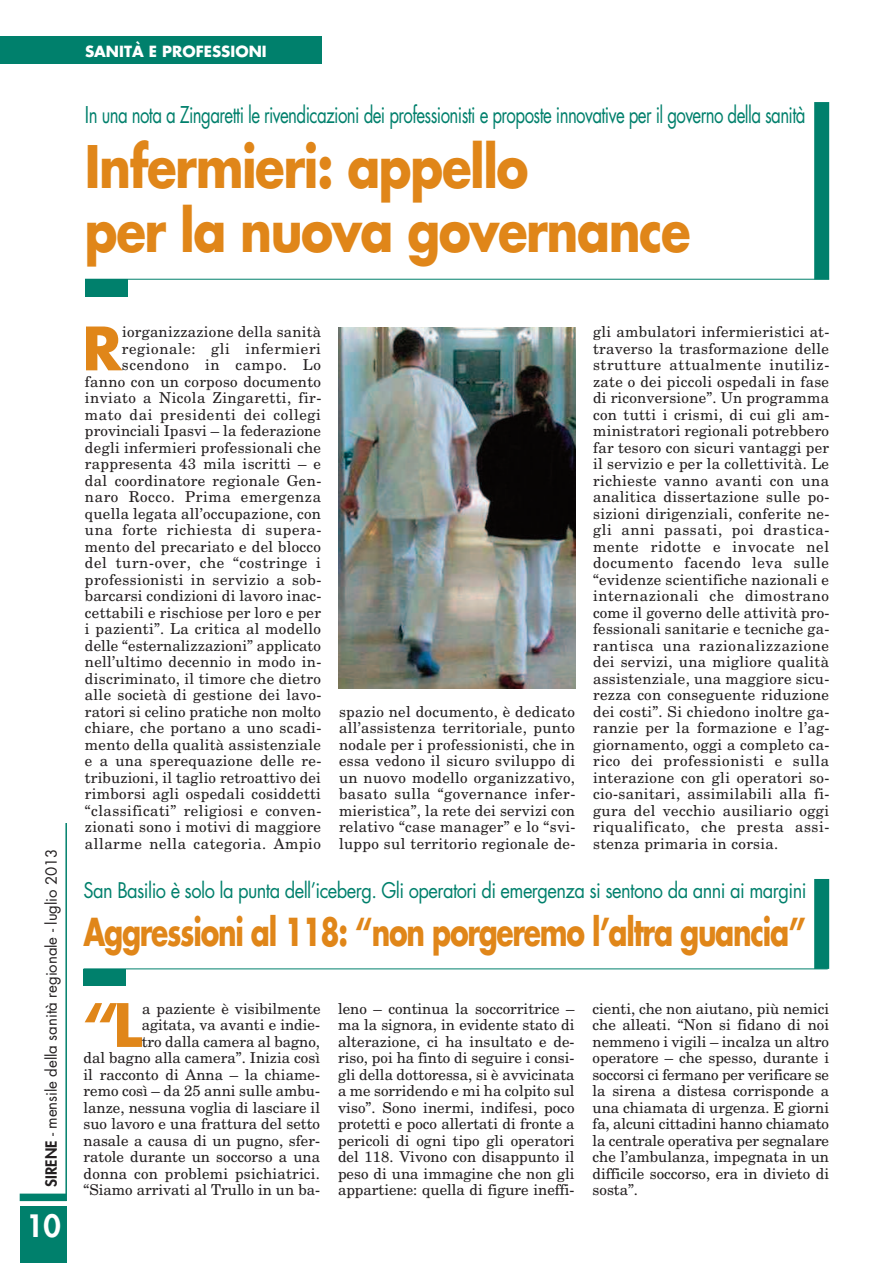
<style>
.page{position:relative;width:893px;height:1263px;background:#fff}
.page>*{position:absolute;margin:0;border:0;box-sizing:border-box;transform-origin:0 0}
.t1{font:700 58.2px "Futura";color:#e08619}
.t2{font:700 57px/64.5px "Futura";letter-spacing:-.03em;color:#e08619;scale:.85 1}
.t3{font:700 37.5px "Futura";letter-spacing:-.045em;color:#e08619;scale:.75 1}
.t4{font:800 30px "Futura";color:#fff}
.t5{font:22.5px "Futura";letter-spacing:-.035em;color:#00806c;scale:.8 1}
.t6{font:21px "Futura";letter-spacing:-.03em;color:#00806c;scale:.87 1}
.t7{font:15px/16.5px "New Century Schlbk";letter-spacing:.02em;color:#231f20;text-align:justify}
.t8{font:15px/16.5px "New Century Schlbk";color:#231f20;text-align:right}
.t9{font:15px "Futura";letter-spacing:-.005em;color:#231f20}
.t10{font:700 15px "Futura";color:#fff}
.s1{font-weight:800}
</style>
<div class="page">
<div style="left:20px;top:1193px;width:46px;height:8px;background:#00806c"></div>
<hr style="left:65px;top:823px;width:2px;height:378px;background:#00806c">
<div style="left:20px;top:1207px;width:47px;height:56px;background:#00806c"></div>
<div style="left:0;top:37px;width:322px;height:27px;background:#00806c"></div>
<div style="left:85px;top:279px;width:42px;height:17px;background:#00806c"></div>
<hr style="left:85px;top:279px;width:744px;height:1px;background:#00806c">
<div style="left:814px;top:102px;width:15px;height:177px;background:#00806c"></div>
<div style="left:84px;top:969px;width:42px;height:16px;background:#00806c"></div>
<hr style="left:84px;top:968px;width:744px;height:1px;background:#00806c">
<div style="left:814px;top:879px;width:15px;height:90px;background:#00806c"></div>
<img style="left:339px;top:327px;width:236px;height:362px">
<p class="t10" style="left:85px;top:44px;width:183px">SANITÀ E PROFESSIONI</p>
<h3 class="t5" style="left:85px;top:105px;width:902px">In una nota a Zingaretti le rivendicazioni dei professionisti e proposte innovative per il governo della sanità</h3>
<h2 class="t2" style="left:85px;top:139px;width:714px">Infermieri: appello<br>per la nuova governance</h2>
<p class="t9" style="left:44px;top:1186px;width:339px;rotate:-90deg"><span class="s1">SIRENE</span> - mensile della sanità regionale - luglio 2013</p>
<h3 class="t4" style="left:26px;top:1211px;width:36px">10</h3>
<p class="t7" style="left:85px;top:324px;width:238px;text-align:right">iorganizzazione della sanità regionale: gli infermieri scendono in campo. Lo fanno con un corposo documento inviato a Nicola Zingaretti, fir&shy;mato dai presidenti dei collegi provinciali Ipasvi – la federazione degli infermieri professionali che rappresenta 43 mila iscritti – e dal coordinatore regionale Gen&shy;naro Rocco. Prima emergenza quella legata all’occupazione, con una forte richiesta di supera&shy;mento del precariato e del blocco del turn-over, che “costringe i professionisti in servizio a sob&shy;barcarsi condizioni di lavoro inac&shy;cettabili e rischiose per loro e per i pazienti”. La critica al modello delle “esternalizzazioni” applicato nell’ultimo decennio in modo in&shy;discriminato, il timore che dietro alle società di gestione dei lavo&shy;ratori si celino pratiche non molto chiare, che portano a uno scadi&shy;mento della qualità assistenziale e a una sperequazione delle re&shy;tribuzioni, il taglio retroattivo dei rimborsi agli ospedali cosiddetti “classificati” religiosi e conven&shy;zionati sono i motivi di maggiore allarme nella categoria. Ampio</p>
<h1 class="t1" style="left:82px;top:322px;width:41px">R</h1>
<p class="t7" style="left:339px;top:703px;width:238px">spazio nel documento, è dedicato all’assistenza territoriale, punto nodale per i professionisti, che in essa vedono il sicuro sviluppo di un nuovo modello organizzativo, basato sulla “governance infer&shy;mieristica”, la rete dei servizi con relativo “case manager” e lo “svi&shy;luppo sul territorio regionale de-</p>
<p class="t7" style="left:593px;top:324px;width:238px">gli ambulatori infermieristici at&shy;traverso la trasformazione delle strutture attualmente inutiliz&shy;zate o dei piccoli ospedali in fase di riconversione”. Un programma con tutti i crismi, di cui gli am&shy;ministratori regionali potrebbero far tesoro con sicuri vantaggi per il servizio e per la collettività. Le richieste vanno avanti con una analitica dissertazione sulle po&shy;sizioni dirigenziali, conferite ne&shy;gli anni passati, poi drastica&shy;mente ridotte e invocate nel documento facendo leva sulle “evidenze scientifiche nazionali e internazionali che dimostrano come il governo delle attività pro&shy;fessionali sanitarie e tecniche ga&shy;rantisca una razionalizzazione dei servizi, una migliore qualità assistenziale, una maggiore sicu&shy;rezza con conseguente riduzione dei costi”. Si chiedono inoltre ga&shy;ranzie per la formazione e l’ag&shy;giornamento, oggi a completo ca&shy;rico dei professionisti e sulla interazione con gli operatori so&shy;cio-sanitari, assimilabili alla fi&shy;gura del vecchio ausiliario oggi riqualificato, che presta assi&shy;stenza primaria in corsia.</p>
<h3 class="t6" style="left:84px;top:881px;width:832px">San Basilio è solo la punta dell’iceberg. Gli operatori di emergenza si sentono da anni ai margini</h3>
<h3 class="t3" style="left:84px;top:915px;width:964px">Aggressioni al 118: “non porgeremo l’altra guancia”</h3>
<p class="t8" style="left:83px;top:1000px;width:239px">a paziente è visibilmente<br>agitata, va avanti e indie-<br>tro dalla camera al bagno,<br>dal bagno alla camera”. Inizia così il racconto di Anna – la chiame&shy;remo così – da 25 anni sulle ambu&shy;lanze, nessuna voglia di lasciare il suo lavoro e una frattura del setto nasale a causa di un pugno, sfer&shy;ratole durante un soccorso a una donna con problemi psichiatrici. “Siamo arrivati al Trullo in un ba-</p>
<p class="t7" style="left:338px;top:1000px;width:238px">leno – continua la soccorritrice – ma la signora, in evidente stato di alterazione, ci ha insultato e de&shy;riso, poi ha finto di seguire i consi&shy;gli della dottoressa, si è avvicinata a me sorridendo e mi ha colpito sul viso”. Sono inermi, indifesi, poco protetti e poco allertati di fronte a pericoli di ogni tipo gli operatori del 118. Vivono con disappunto il peso di una immagine che non gli appartiene: quella di figure ineffi-</p>
<p class="t7" style="left:593px;top:1000px;width:238px">cienti, che non aiutano, più nemici che alleati. “Non si fidano di noi nemmeno i vigili – incalza un altro operatore – che spesso, durante i soccorsi ci fermano per verificare se la sirena a distesa corrisponde a una chiamata di urgenza. E giorni fa, alcuni cittadini hanno chiamato la centrale operativa per segnalare che l’ambulanza, impegnata in un difficile soccorso, era in divieto di sosta”.</p>
<h1 class="t1" style="left:84px;top:998px;width:60px">“L</h1>
</div>
